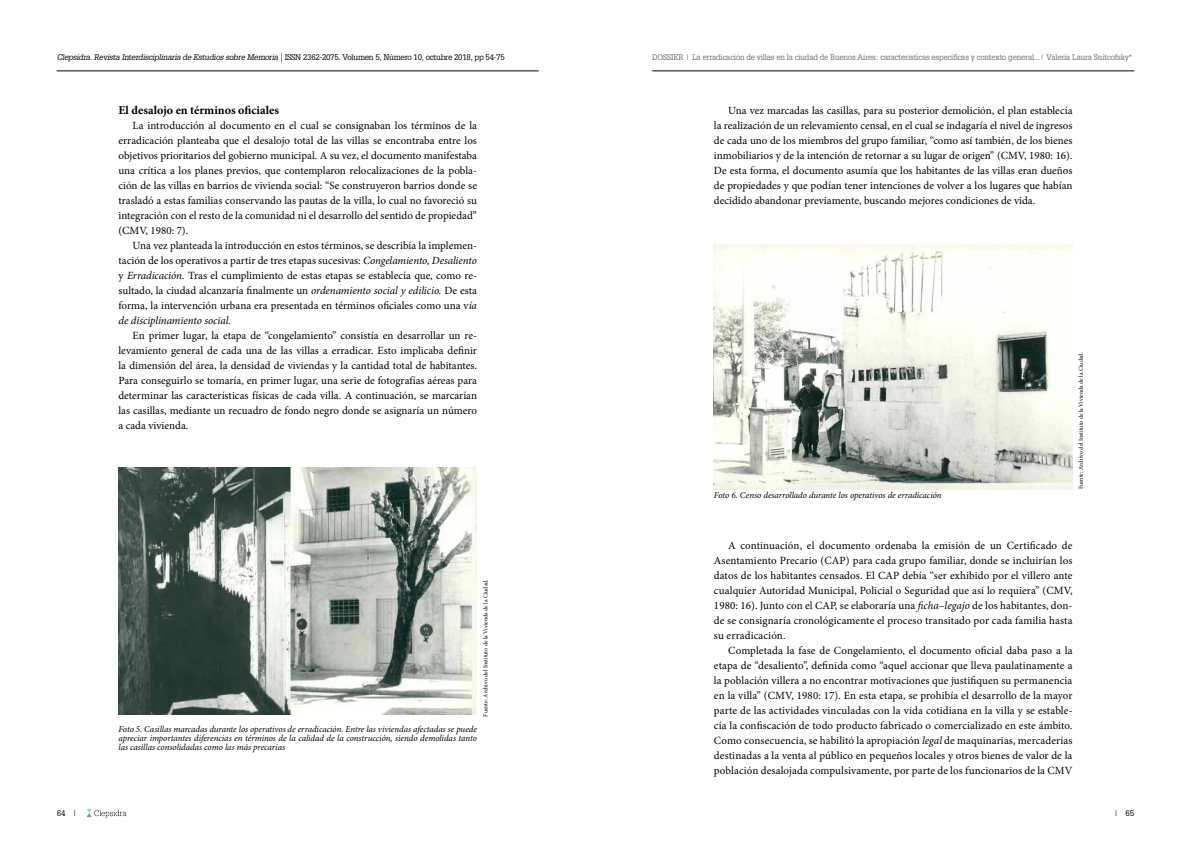
<style>
.page{position:relative;width:1191px;height:842px;background:#fff}
.page>*{position:absolute;margin:0;border:0;box-sizing:border-box;transform-origin:0 0}
.t1{font:700 12px "Minion Pro";color:#000}
.t2{font:11px/15px "Minion Pro";color:#000;text-align:justify}
.t3{font:italic 9px/9px "Minion Pro";letter-spacing:-.005em;color:#000;text-align:justify}
.t4{font:8px "Glypha LT Std";letter-spacing:-.02em;color:#6d6e71;scale:.94 1}
.t5{font:italic 8px "Glypha LT Std";letter-spacing:-.03em;color:#000}
.t6{font:8px "Glypha LT Std";color:#000}
.t7{font:6px "Minion Pro";letter-spacing:-.005em;color:#000}
.s1{font-style:normal}
.s2{font-style:italic}
</style>
<div class="page">
<svg style="left:87px;top:809px;width:39px;height:8px"></svg>
<hr style="left:57px;top:71px;width:482px;height:1px;background:#000">
<hr style="left:652px;top:71px;width:482px;height:1px;background:#000">
<img style="left:118px;top:467px;width:359px;height:247px">
<img style="left:714px;top:245px;width:358px;height:244px">
<p class="t5" style="left:57px;top:53px;width:449px">Clepsidra. Revista Interdisciplinaria de Estudios sobre Memoria | <span class="s1">ISSN 2362-2075. Volumen 5, Número 10, octubre 2018, pp 54-75</span></p>
<p class="t4" style="left:652px;top:53px;width:512px">DOSSIER | La erradicación de villas en la ciudad de Buenos Aires: características específicas y contexto general...| Valeria Laura Snitcofsky*</p>
<p class="t1" style="left:118px;top:102px;width:162px">El desalojo en términos oficiales</p>
<p class="t2" style="left:118px;top:118px;width:360px;text-indent:14px">La introducción al documento en el cual se consignaban los términos de la erradicación planteaba que el desalojo total de las villas se encontraba entre los objetivos prioritarios del gobierno municipal. A su vez, el documento manifestaba una crítica a los planes previos, que contemplaron relocalizaciones de la pobla&shy;ción de las villas en barrios de vivienda social: “Se construyeron barrios donde se trasladó a estas familias conservando las pautas de la villa, lo cual no favoreció su integración con el resto de la comunidad ni el desarrollo del sentido de propiedad” (CMV, 1980: 7).</p>
<p class="t2" style="left:118px;top:238px;width:360px;text-indent:14px">Una vez planteada la introducción en estos términos, se describía la implemen&shy;tación de los operativos a partir de tres etapas sucesivas: <span class="s2">Congelamiento, Desaliento </span>y <span class="s2">Erradicación.</span> Tras el cumplimiento de estas etapas se establecía que, como re&shy;sultado, la ciudad alcanzaría finalmente un <span class="s2">ordenamiento social y edilicio.</span> De esta forma, la intervención urbana era presentada en términos oficiales como una v<span class="s2">ía de disciplinamiento social.</span></p>
<p class="t2" style="left:118px;top:328px;width:360px;text-indent:14px">En primer lugar, la etapa de “congelamiento” consistía en desarrollar un re&shy;levamiento general de cada una de las villas a erradicar. Esto implicaba definir la dimensión del área, la densidad de viviendas y la cantidad total de habitantes.<br>Para conseguirlo se tomaría, en primer lugar, una serie de fotografías aéreas para determinar las características físicas de cada villa. A continuación, se marcarían las casillas, mediante un recuadro de fondo negro donde se asignaría un número a cada vivienda.</p>
<p class="t7" style="left:481px;top:716px;width:139px;rotate:-90deg">Fuente: Archivo del Instituto de la Vivienda de la Ciudad.</p>
<p class="t3" style="left:118px;top:725px;width:360px">Foto 5. Casillas marcadas durante los operativos de erradicación. Entre las viviendas afectadas se puede apreciar importantes diferencias en términos de la calidad de la construcción, siendo demolidas tanto las casillas consolidadas como las más precarias</p>
<p class="t2" style="left:714px;top:103px;width:360px;text-indent:14px">Una vez marcadas las casillas, para su posterior demolición, el plan establecía la realización de un relevamiento censal, en el cual se indagaría el nivel de ingresos de cada uno de los miembros del grupo familiar, “como así también, de los bienes inmobiliarios y de la intención de retornar a su lugar de origen” (CMV, 1980: 16).<br>De esta forma, el documento asumía que los habitantes de las villas eran dueños de propiedades y que podían tener intenciones de volver a los lugares que habían decidido abandonar previamente, buscando mejores condiciones de vida.</p>
<p class="t3" style="left:714px;top:491px;width:229px">Foto 6. Censo desarrollado durante los operativos de erradicación</p>
<p class="t7" style="left:1077px;top:489px;width:139px;rotate:-90deg">Fuente: Archivo del Instituto de la Vivienda de la Ciudad.</p>
<p class="t2" style="left:714px;top:538px;width:360px;text-indent:14px">A continuación, el documento ordenaba la emisión de un Certificado de Asentamiento Precario (CAP) para cada grupo familiar, donde se incluirían los datos de los habitantes censados. El CAP debía “ser exhibido por el villero ante cualquier Autoridad Municipal, Policial o Seguridad que así lo requiera” (CMV, 1980: 16). Junto con el CAP, se elaboraría una <span class="s2">ficha–legajo</span> de los habitantes, don&shy;de se consignaría cronológicamente el proceso transitado por cada familia hasta su erradicación.</p>
<p class="t2" style="left:714px;top:643px;width:360px;text-indent:14px">Completada la fase de Congelamiento, el documento oficial daba paso a la etapa de “desaliento”, definida como “aquel accionar que lleva paulatinamente a la población villera a no encontrar motivaciones que justifiquen su permanencia en la villa” (CMV, 1980: 17). En esta etapa, se prohibía el desarrollo de la mayor parte de las actividades vinculadas con la vida cotidiana en la villa y se estable&shy;cía la confiscación de todo producto fabricado o comercializado en este ámbito.<br>Como consecuencia, se habilitó la apropiación <span class="s2">legal</span> de maquinarias, mercaderías destinadas a la venta al público en pequeños locales y otros bienes de valor de la población desalojada compulsivamente, por parte de los funcionarios de la CMV</p>
<p class="t6" style="left:57px;top:808px;width:22px">64 |</p>
<p class="t6" style="left:1113px;top:808px;width:22px">| 65</p>
</div>
